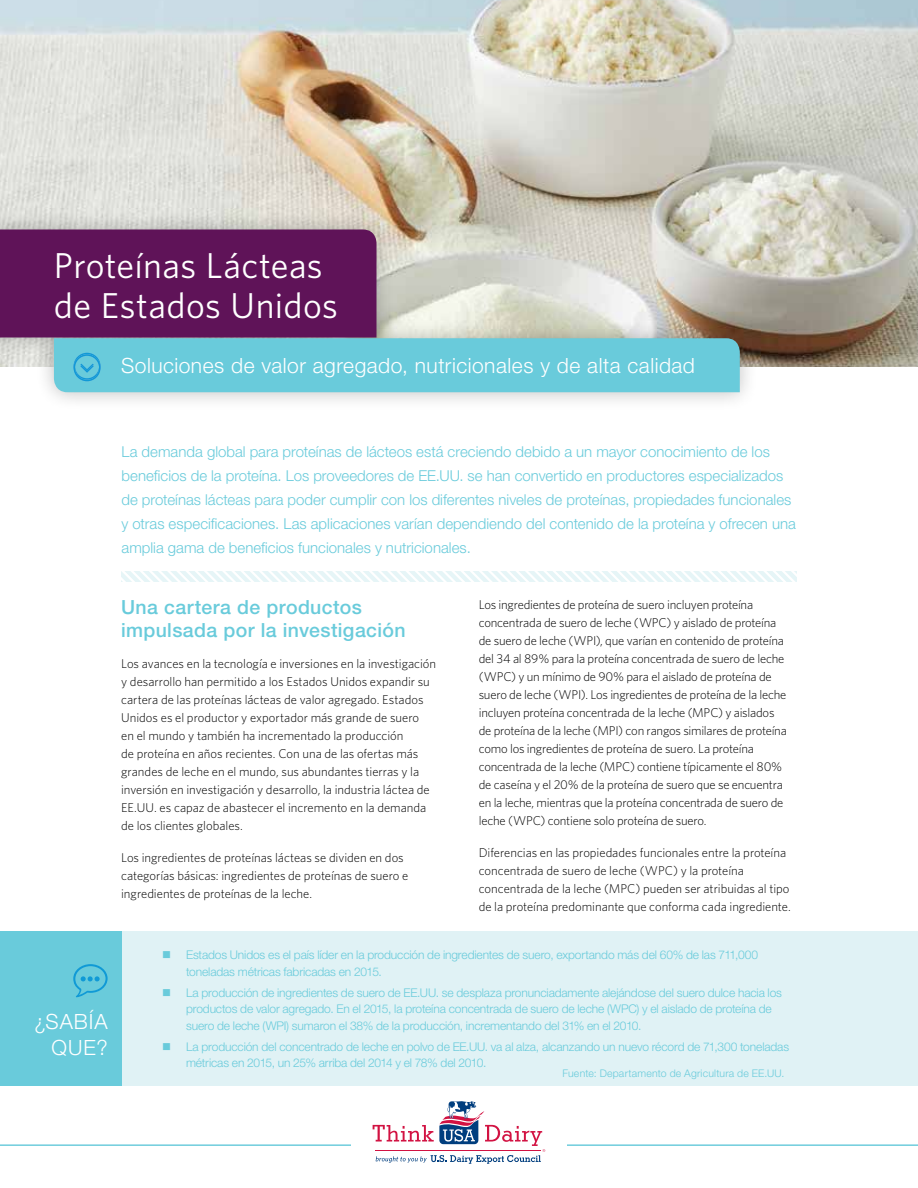
<style>
.page{position:relative;width:918px;height:1188px;background:#fff}
.page>*{position:absolute;margin:0;border:0;box-sizing:border-box;transform-origin:0 0}
.t1{font:36px/40.5px "Whitney HTF";letter-spacing:.01em;color:#fff}
.t2{font:300 21px "Helvetica Neue LT";letter-spacing:.025em;color:#fff}
.t3{font:300 21px/25.2px "Helvetica Neue LT";letter-spacing:.05em;color:#fff;text-align:right}
.t4{font:500 19.5px/22.5px "Helvetica Neue LT";letter-spacing:.02em;color:#69cbdb}
.t5{font:300 15px/24px "Helvetica Neue LT";color:#69cbdb}
.t6{font:300 12.75px/18px "Whitney HTF";letter-spacing:-.01em;color:#000}
.t7{font:300 12px/16.5px "Helvetica Neue LT";letter-spacing:-.01em;color:#69cbdb}
.t8{font:300 10.5px "Helvetica Neue LT";letter-spacing:.02em;color:#69cbdb}
</style>
<div class="page">
<img style="left:0;top:0;width:918px;height:366px">
<div style="left:0;top:211px;width:759px;height:200px;background:#000;opacity:.25"></div>
<svg style="left:373px;top:1101px;width:172px;height:63px"></svg>
<svg style="left:121px;top:572px;width:675px;height:10px"></svg>
<hr style="left:0;top:1145px;width:351px;height:1px;background:#69cbdb">
<hr style="left:567px;top:1145px;width:351px;height:1px;background:#69cbdb">
<svg style="left:0;top:230px;width:740px;height:162px"></svg>
<div style="left:0;top:931px;width:918px;height:155px;background:#e0f2f5"></div>
<div style="left:0;top:931px;width:122px;height:155px;background:#69cbdb"></div>
<svg style="left:73px;top:964px;width:35px;height:33px"></svg>
<h1 class="t1" style="left:54px;top:244px;width:285px">Proteínas Lácteas de Estados Unidos</h1>
<h2 class="t2" style="left:121px;top:353px;width:575px">Soluciones de valor agregado, nutricionales y de alta calidad</h2>
<p class="t5" style="left:122px;top:440px;width:676px">La demanda global para proteínas de lácteos está creciendo debido a un mayor conocimiento de los beneficios de la proteína. Los proveedores de EE.UU. se han convertido en productores especializados de proteínas lácteas para poder cumplir con los diferentes niveles de proteínas, propiedades funcionales y otras especificaciones. Las aplicaciones varían dependiendo del contenido de la proteína y ofrecen una amplia gama de beneficios funcionales y nutricionales.</p>
<h3 class="t4" style="left:121px;top:596px;width:286px">Una cartera de productos impulsada por la investigación</h3>
<p class="t6" style="left:121px;top:655px;width:316px">Los avances en la tecnología e inversiones en la investigación y desarrollo han permitido a los Estados Unidos expandir su cartera de las proteínas lácteas de valor agregado. Estados Unidos es el productor y exportador más grande de suero<br>en el mundo y también ha incrementado la producción<br>de proteína en años recientes. Con una de las ofertas más grandes de leche en el mundo, sus abundantes tierras y la inversión en investigación y desarrollo, la industria láctea de EE.UU. es capaz de abastecer el incremento en la demanda de los clientes globales.</p>
<p class="t6" style="left:121px;top:848px;width:289px">Los ingredientes de proteínas lácteas se dividen en dos categorías básicas: ingredientes de proteínas de suero e ingredientes de proteínas de la leche.</p>
<p class="t6" style="left:479px;top:596px;width:310px">Los ingredientes de proteína de suero incluyen proteína concentrada de suero de leche (WPC) y aislado de proteína de suero de leche (WPI), que varían en contenido de proteína del 34 al 89% para la proteína concentrada de suero de leche (WPC) y un mínimo de 90% para el aislado de proteína de suero de leche (WPI). Los ingredientes de proteína de la leche incluyen proteína concentrada de la leche (MPC) y aislados de proteína de la leche (MPI) con rangos similares de proteína como los ingredientes de proteína de suero. La proteína concentrada de la leche (MPC) contiene típicamente el 80% de caseína y el 20% de la proteína de suero que se encuentra en la leche, mientras que la proteína concentrada de suero de leche (WPC) contiene solo proteína de suero.</p>
<p class="t6" style="left:479px;top:843px;width:314px">Diferencias en las propiedades funcionales entre la proteína concentrada de suero de leche (WPC) y la proteína concentrada de la leche (MPC) pueden ser atribuidas al tipo de la proteína predominante que conforma cada ingrediente.</p>
<h2 class="t3" style="left:34px;top:1009px;width:75px">¿SABÍA<br>QUE?</h2>
<p class="t7" style="left:186px;top:947px;width:574px;text-indent:-24px">■ Estados Unidos es el país líder en la producción de ingredientes de suero, exportando más del 60% de las 711,000 toneladas métricas fabricadas en 2015.</p>
<p class="t7" style="left:186px;top:984px;width:597px;text-indent:-24px">■ La producción de ingredientes de suero de EE.UU. se desplaza pronunciadamente alejándose del suero dulce hacia los productos de valor agregado. En el 2015, la proteína concentrada de suero de leche (WPC) y el aislado de proteína de suero de leche (WPI) sumaron el 38% de la producción, incrementando del 31% en el 2010.</p>
<p class="t7" style="left:186px;top:1038px;width:605px;text-indent:-24px">■ La producción del concentrado de leche en polvo de EE.UU. va al alza, alcanzando un nuevo récord de 71,300 toneladas métricas en 2015, un 25% arriba del 2014 y el 78% del 2010.</p>
<p class="t8" style="left:562px;top:1067px;width:224px">Fuente: Departamento de Agricultura de EE.UU.</p>
</div>
